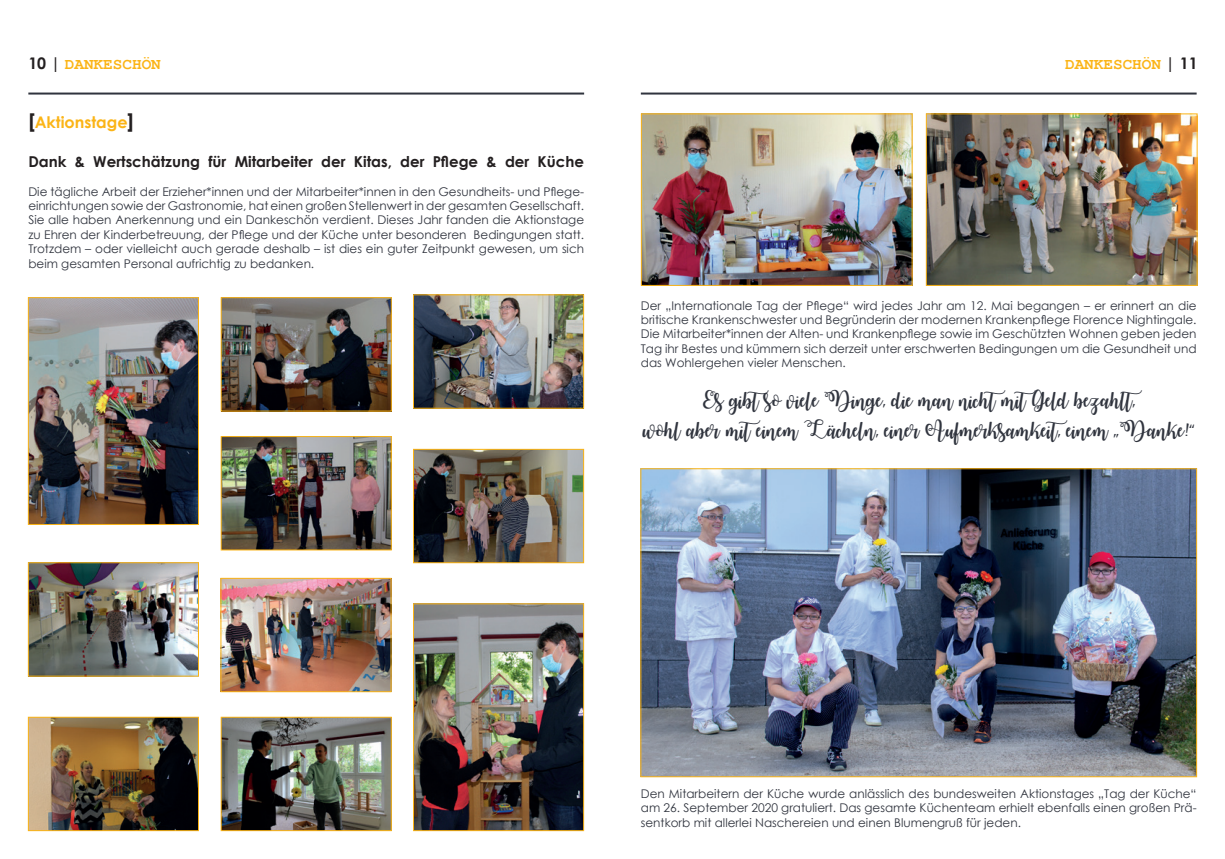
<style>
.page{position:relative;width:1225px;height:859px;background:#fff}
.page>*{position:absolute;margin:0;border:0;box-sizing:border-box;transform-origin:0 0}
.t1{font:18px/30px "Watermelon Script Demo";color:#30343e}
.t2{font:700 16px "Courier New";color:#fbb416}
.t3{font:700 16px "Century Gothic";color:#fbb416}
.t4{font:700 15px "Century Gothic";color:#231f20}
.t5{font:12px/14.4px "Century Gothic";color:#30343e;text-align:justify}
.s1{font-family:"Century Gothic";color:#231f20}
.s2{font-size:20px;color:#231f20}
</style>
<div class="page">
<hr style="left:28px;top:93px;width:556px;height:2px;background:#30343e">
<img style="left:223px;top:299px;width:167px;height:111px">
<div style="left:221px;top:297px;width:171px;height:115px;border:1px solid #fbb416"></div>
<img style="left:223px;top:438px;width:167px;height:110px">
<div style="left:221px;top:436px;width:171px;height:114px;border:1px solid #fbb416"></div>
<img style="left:415px;top:296px;width:167px;height:111px">
<div style="left:413px;top:294px;width:171px;height:115px;border:1px solid #fbb416"></div>
<img style="left:30px;top:299px;width:167px;height:224px">
<div style="left:28px;top:297px;width:171px;height:228px;border:1px solid #fbb416"></div>
<img style="left:30px;top:564px;width:167px;height:111px">
<div style="left:28px;top:562px;width:171px;height:115px;border:1px solid #fbb416"></div>
<img style="left:415px;top:605px;width:167px;height:224px">
<div style="left:413px;top:603px;width:171px;height:228px;border:1px solid #fbb416"></div>
<img style="left:222px;top:580px;width:167px;height:110px">
<div style="left:220px;top:578px;width:171px;height:114px;border:1px solid #fbb416"></div>
<img style="left:223px;top:719px;width:167px;height:110px">
<div style="left:221px;top:717px;width:171px;height:114px;border:1px solid #fbb416"></div>
<img style="left:30px;top:719px;width:167px;height:110px">
<div style="left:28px;top:717px;width:171px;height:114px;border:1px solid #fbb416"></div>
<img style="left:415px;top:451px;width:167px;height:110px">
<div style="left:413px;top:449px;width:171px;height:114px;border:1px solid #fbb416"></div>
<hr style="left:641px;top:93px;width:555px;height:2px;background:#30343e">
<img style="left:643px;top:115px;width:267px;height:169px">
<div style="left:641px;top:113px;width:271px;height:173px;border:1px solid #fbb416"></div>
<img style="left:928px;top:115px;width:267px;height:169px">
<div style="left:926px;top:113px;width:271px;height:173px;border:1px solid #fbb416"></div>
<img style="left:642px;top:470px;width:553px;height:305px">
<div style="left:640px;top:468px;width:557px;height:309px;border:1px solid #fbb416"></div>
<h2 class="t2" style="left:28px;top:54px;width:134px"><span class="s1">10 |</span> DANKESCHÖN</h2>
<h2 class="t3" style="left:28px;top:110px;width:107px"><span class="s2">[</span>Aktionstage<span class="s2">]</span></h2>
<p class="t4" style="left:28px;top:150px;width:557px">Dank &amp; Wertschätzung für Mitarbeiter der Kitas, der Pflege &amp; der Küche</p>
<p class="t5" style="left:28px;top:184px;width:557px">Die tägliche Arbeit der Erzieher*innen und der Mitarbeiter*innen in den Gesundheits- und Pflege&shy;einrichtungen sowie der Gastronomie, hat einen großen Stellenwert in der gesamten Gesellschaft.<br>Sie alle haben Anerkennung und ein Dankeschön verdient. Dieses Jahr fanden die Aktionstage zu Ehren der Kinderbetreuung, der Pflege und der Küche unter besonderen Bedingungen statt.<br>Trotzdem – oder vielleicht auch gerade deshalb – ist dies ein guter Zeitpunkt gewesen, um sich beim gesamten Personal aufrichtig zu bedanken.</p>
<h2 class="t2" style="left:1065px;top:54px;width:134px">DANKESCHÖN <span class="s1">| 11</span></h2>
<p class="t5" style="left:641px;top:298px;width:557px">Der „Internationale Tag der Pflege“ wird jedes Jahr am 12. Mai begangen – er erinnert an die britische Krankenschwester und Begründerin der modernen Krankenpflege Florence Nightingale.<br>Die Mitarbeiter*innen der Alten- und Krankenpflege sowie im Geschützten Wohnen geben jeden Tag ihr Bestes und kümmern sich derzeit unter erschwerten Bedingungen um die Gesundheit und das Wohlergehen vieler Menschen.</p>
<h1 class="t1" style="left:643px;top:385px;width:553px;text-indent:60px">Es gibtso viele Dinge, die man nichtmitGeld bezahlt,<br>wohl aber miteinem Lächeln, einer Aufmerksamkeit, einem „Danke!“</h1>
<p class="t5" style="left:641px;top:786px;width:557px">Den Mitarbeitern der Küche wurde anlässlich des bundesweiten Aktionstages „Tag der Küche“ am 26. September 2020 gratuliert. Das gesamte Küchenteam erhielt ebenfalls einen großen Prä&shy;sentkorb mit allerlei Naschereien und einen Blumengruß für jeden.</p>
</div>
